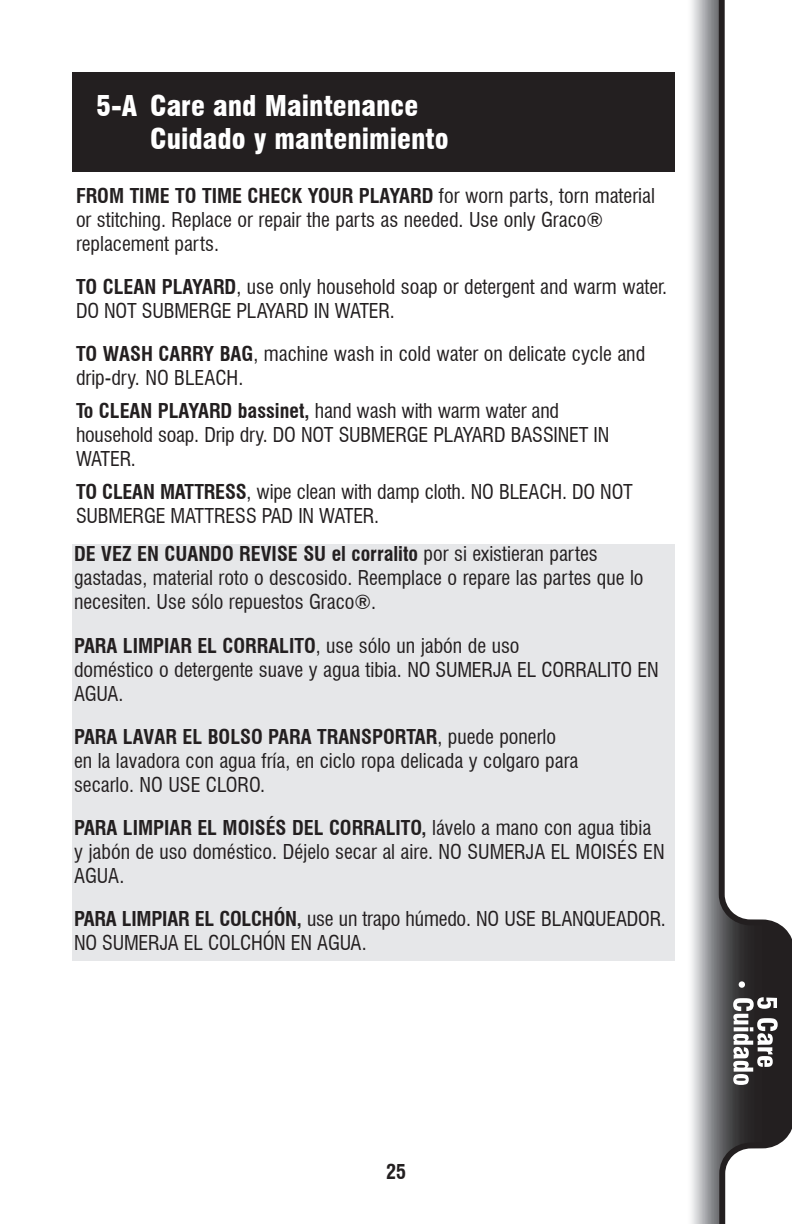
<style>
.page{position:relative;width:792px;height:1224px;background:#fff}
.page>*{position:absolute;margin:0;border:0;box-sizing:border-box;transform-origin:0 0}
.Banner{font:900 condensed 28px/33.6px "Swiss 721 BT";color:#fff}
.Body{font:condensed 20px/24px "Swiss 721 BT";color:#231f20}
.t1{font:700 condensed 20px "Swiss 721 BT";color:#231f20}
.s1{font-weight:700}
</style>
<div class="page">
<img style="left:691px;top:0;width:28px;height:1224px">
<svg style="left:719px;top:0;width:73px;height:1224px"></svg>
<div style="left:72px;top:72px;width:603px;height:99px;background:#231f20"></div>
<div style="left:72px;top:544px;width:603px;height:417px;background:#e6e7e9"></div>
<p class="Banner" style="left:150px;top:89px;width:300px;text-indent:-54px">5-A Care and Maintenance<br>Cuidado y mantenimiento</p>
<p class="Body" style="left:76px;top:184px;width:581px"><span class="s1">FROM TIME TO TIME CHECK YOUR PLAYARD</span> for worn parts, torn material or stitching. Replace or repair the parts as needed. Use only Graco® replacement parts.</p>
<p class="Body" style="left:76px;top:275px;width:593px"><span class="s1">TO CLEAN PLAYARD</span>, use only household soap or detergent and warm water.<br>DO NOT SUBMERGE PLAYARD IN WATER.</p>
<p class="Body" style="left:76px;top:342px;width:571px"><span class="s1">TO WASH CARRY BAG</span>, machine wash in cold water on delicate cycle and drip-dry. NO BLEACH.</p>
<p class="Body" style="left:76px;top:399px;width:535px"><span class="s1">To CLEAN PLAYARD bassinet,</span> hand wash with warm water and household soap. Drip dry. DO NOT SUBMERGE PLAYARD BASSINET IN<br>WATER.</p>
<p class="Body" style="left:76px;top:480px;width:558px"><span class="s1">TO CLEAN MATTRESS</span>, wipe clean with damp cloth. NO BLEACH. DO NOT<br>SUBMERGE MATTRESS PAD IN WATER.</p>
<p class="Body" style="left:74px;top:542px;width:571px"><span class="s1">DE VEZ EN CUANDO REVISE SU el corralito</span> por si existieran partes gastadas, material roto o descosido. Reemplace o repare las partes que lo necesiten. Use sólo repuestos Graco®.</p>
<p class="Body" style="left:74px;top:633px;width:586px"><span class="s1">PARA LIMPIAR EL CORRALITO</span>, use sólo un jabón de uso<br>doméstico o detergente suave y agua tibia. NO SUMERJA EL CORRALITO EN<br>AGUA.</p>
<p class="Body" style="left:74px;top:724px;width:506px"><span class="s1">PARA LAVAR EL BOLSO PARA TRANSPORTAR</span>, puede ponerlo en la lavadora con agua fría, en ciclo ropa delicada y colgaro para secarlo. NO USE CLORO.</p>
<p class="Body" style="left:74px;top:815px;width:592px"><span class="s1">PARA LIMPIAR EL MOISÉS DEL CORRALITO,</span> lávelo a mano con agua tibia y jabón de uso doméstico. Déjelo secar al aire. NO SUMERJA EL MOISÉS EN<br>AGUA.</p>
<p class="Body" style="left:74px;top:906px;width:593px"><span class="s1">PARA LIMPIAR EL COLCHÓN,</span> use un trapo húmedo. NO USE BLANQUEADOR.<br>NO SUMERJA EL COLCHÓN EN AGUA.</p>
<p class="t1" style="left:386px;top:1160px;width:21px">25</p>
</div>
